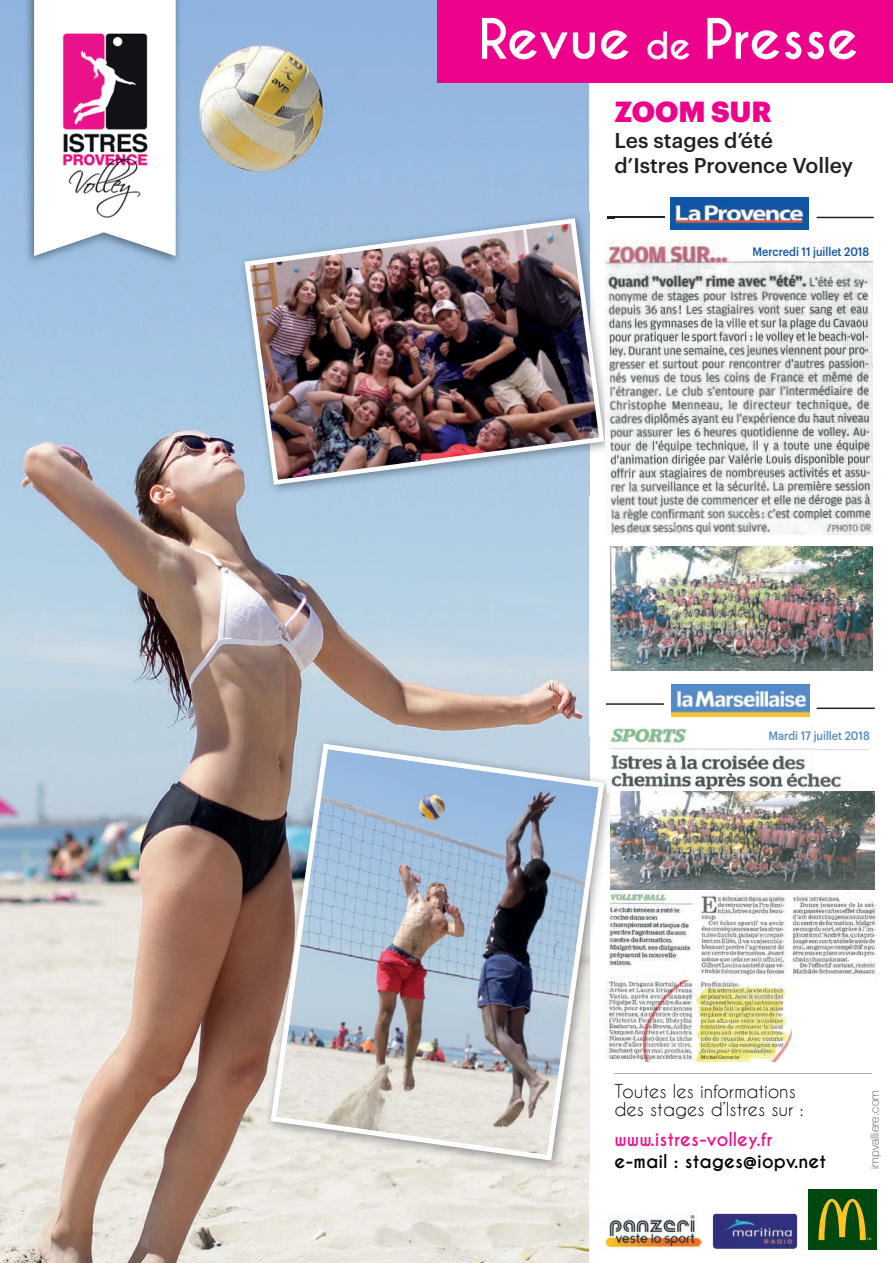
<style>
.page{position:relative;width:893px;height:1263px;background:#fff}
.page>*{position:absolute;margin:0;border:0;box-sizing:border-box;transform-origin:0 0}
.t1{font:700 52.2px "Caviar Dreams";color:#fff}
.t2{font:900 28.5px "Graphik";color:#ed028c}
.t3{font:500 21px/25.2px "Graphik";color:#231f20}
.t4{font:18px/18px "Caviar Dreams";color:#000}
.t5{font:700 18px "Caviar Dreams";color:#000}
.t6{font:700 18px "Caviar Dreams";color:#e8158b}
.t7{font:500 12px "Graphik";color:#1156a4;scale:.9 1}
.t8{font:500 12px "Graphik";color:#538bc9;scale:.9 1}
.t9{font:100 12px "Helvetica Neue";letter-spacing:.01em;color:#3e3e3f}
.s1{font-size:35.25px}
</style>
<div class="page">
<img style="left:0;top:0;width:589px;height:1263px">
<div style="left:437px;top:0;width:456px;height:82px;background:#ed028c"></div>
<img style="left:605px;top:1214px;width:96px;height:35px">
<img style="left:713px;top:1214px;width:84px;height:35px">
<div style="left:808px;top:1189px;width:69px;height:60px;background:#004710"></div>
<svg style="left:818px;top:1199px;width:53px;height:41px"></svg>
<img style="left:671px;top:685px;width:138px;height:31px">
<img style="left:670px;top:197px;width:139px;height:32px">
<img style="left:264px;top:737px;width:326px;height:434px">
<img style="left:268px;top:741px;width:336px;height:422px">
<hr style="left:607px;top:217px;width:57px;height:1px;background:#231f20">
<hr style="left:606px;top:703px;width:58px;height:2px;background:#231f20">
<hr style="left:817px;top:217px;width:57px;height:1px;background:#231f20">
<hr style="left:817px;top:707px;width:58px;height:2px;background:#231f20">
<hr style="left:615px;top:1073px;width:257px;height:1px;background:#a8a9ad">
<img style="left:239px;top:212px;width:375px;height:283px">
<img style="left:242px;top:216px;width:365px;height:271px">
<img style="left:24px;top:0;width:158px;height:266px">
<svg style="left:34px;top:0;width:142px;height:256px"></svg>
<img style="left:44px;top:18px;width:121px;height:211px">
<img style="left:606px;top:238px;width:267px;height:296px">
<img style="left:610px;top:546px;width:262px;height:125px">
<svg style="left:604px;top:726px;width:273px;height:335px"></svg>
<img style="left:610px;top:791px;width:265px;height:98px">
<h1 class="t1" style="left:478px;top:7px;width:382px">Revue <span class="s1">de</span> Presse</h1>
<h2 class="t2" style="left:614px;top:90px;width:159px">ZOOM SUR</h2>
<p class="t3" style="left:614px;top:125px;width:240px">Les stages d’été<br>d’Istres Provence Volley</p>
<p class="t7" style="left:753px;top:243px;width:131px">Mercredi 11 juillet 2018</p>
<p class="t8" style="left:769px;top:727px;width:114px">Mardi 17 juillet 2018</p>
<p class="t4" style="left:614px;top:1082px;width:190px">Toutes les informations des stages d’Istres sur :</p>
<p class="t6" style="left:614px;top:1128px;width:159px">www.istres-volley.fr</p>
<p class="t5" style="left:614px;top:1151px;width:213px">e-mail : stages@iopv.net</p>
<p class="t9" style="left:868px;top:1169px;width:80px;rotate:-90deg">impvalliere.com</p>
</div>
